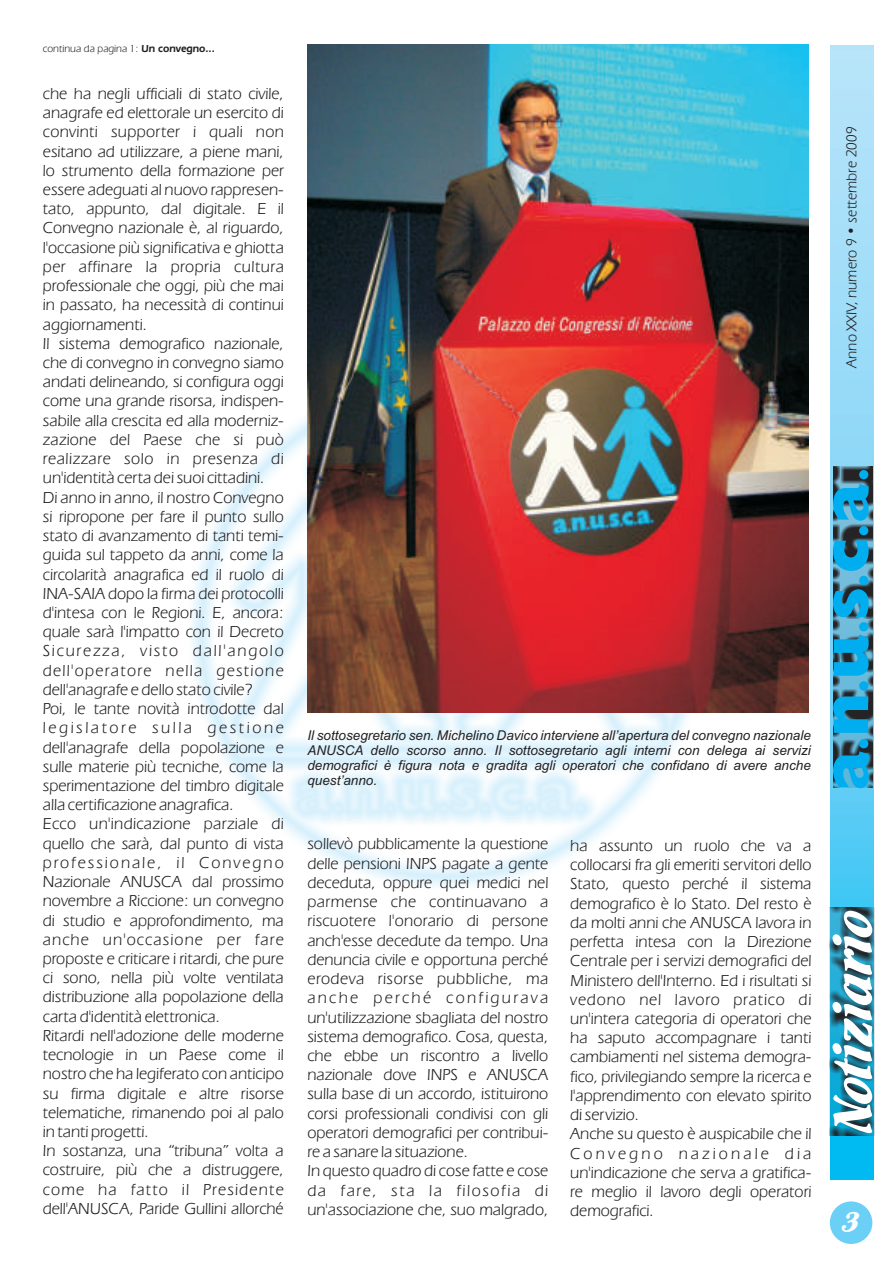
<style>
.page{position:relative;width:893px;height:1263px;background:#fff}
.page>*{position:absolute;margin:0;border:0;box-sizing:border-box;transform-origin:0 0}
.t1{font:57.6px "Flamenco D";color:#fff}
.t2{font:30px "Flamenco D";color:#fff}
.t3{font:16.5px/19.2px "Eras IT Cby BT";color:#231f20}
.t4{font:15px "Eras IT Cby BT";color:#231f20}
.t5{font:italic 13.5px/15.1px "Arial";color:#231f20;text-align:justify}
.t6{font:10.5px "Eras IT Cby BT";color:#231f20}
.s1{font-weight:700}
</style>
<div class="page">
<img style="left:191px;top:419px;width:514px;height:468px">
<svg style="left:830px;top:45px;width:43px;height:1135px;background:#84d3f2"></svg>
<div style="left:833px;top:466px;width:39px;height:322px;background:#231f20;opacity:.98"></div>
<div style="left:859px;top:739px;width:9px;height:9px;background:#00aeef;border-radius:50%"></div>
<svg style="left:833px;top:696px;width:35px;height:37px"></svg>
<div style="left:859px;top:681px;width:9px;height:9px;background:#00aeef;border-radius:50%"></div>
<svg style="left:834px;top:634px;width:35px;height:42px"></svg>
<div style="left:859px;top:622px;width:9px;height:9px;background:#00aeef;border-radius:50%"></div>
<svg style="left:833px;top:589px;width:36px;height:28px"></svg>
<div style="left:859px;top:576px;width:9px;height:9px;background:#00aeef;border-radius:50%"></div>
<svg style="left:833px;top:540px;width:36px;height:31px"></svg>
<div style="left:859px;top:526px;width:9px;height:9px;background:#00aeef;border-radius:50%"></div>
<div style="left:859px;top:470px;width:9px;height:9px;background:#00aeef;border-radius:50%"></div>
<svg style="left:833px;top:751px;width:36px;height:37px"></svg>
<svg style="left:833px;top:484px;width:36px;height:37px"></svg>
<div style="left:830px;top:1201px;width:42px;height:43px;background:#6bcff6;border-radius:50%"></div>
<div style="left:829px;top:908px;width:46px;height:228px;background:#231f20;opacity:.98"></div>
<img style="left:307px;top:45px;width:501px;height:667px">
<p class="t6" style="left:43px;top:44px;width:173px">continua da pagina 1: <span class="s1">Un convegno...</span></p>
<p class="t3" style="left:43px;top:85px;width:243px">che ha negli ufficiali di stato civile, anagrafe ed elettorale un esercito di convinti supporter i quali non esitano ad utilizzare, a piene mani, lo strumento della formazione per essere adeguati al nuovo rappresen&shy;tato, appunto, dal digitale. E il Convegno nazionale è, al riguardo, l'occasione più significativa e ghiotta per affinare la propria cultura professionale che oggi, più che mai in passato, ha necessità di continui aggiornamenti.<br>Il sistema demografico nazionale, che di convegno in convegno siamo andati delineando, si configura oggi come una grande risorsa, indispen&shy;sabile alla crescita ed alla moderniz&shy;zazione del Paese che si può realizzare solo in presenza di un'identità certa dei suoi cittadini.<br>Di anno in anno, il nostro Convegno si ripropone per fare il punto sullo stato di avanzamento di tanti temi&shy;guida sul tappeto da anni, come la circolarità anagrafica ed il ruolo di INA-SAIA dopo la firma dei protocolli d'intesa con le Regioni. E, ancora: quale sarà l'impatto con il Decreto Sicurezza, visto dall'angolo dell'operatore nella gestione dell'anagrafe e dello stato civile?<br>Poi, le tante novità introdotte dal legislatore sulla gestione dell'anagrafe della popolazione e sulle materie più tecniche, come la sperimentazione del timbro digitale alla certificazione anagrafica.<br>Ecco un'indicazione parziale di quello che sarà, dal punto di vista professionale, il Convegno Nazionale ANUSCA dal prossimo novembre a Riccione: un convegno di studio e approfondimento, ma anche un'occasione per fare proposte e criticare i ritardi, che pure ci sono, nella più volte ventilata distribuzione alla popolazione della carta d'identità elettronica.<br>Ritardi nell'adozione delle moderne tecnologie in un Paese come il nostro che ha legiferato con anticipo su firma digitale e altre risorse telematiche, rimanendo poi al palo in tanti progetti.<br>In sostanza, una “tribuna” volta a costruire, più che a distruggere, come ha fatto il Presidente dell'ANUSCA, Paride Gullini allorché</p>
<p class="t4" style="left:845px;top:368px;width:242px;rotate:-90deg">Anno XXIV, numero 9 • settembre 2009</p>
<p class="t5" style="left:307px;top:729px;width:505px">Il sottosegretario sen. Michelino Davico interviene all’apertura del convegno nazionale ANUSCA dello scorso anno. Il sottosegretario agli interni con delega ai servizi demografici è figura nota e gradita agli operatori che confidano di avere anche quest’anno.</p>
<p class="t3" style="left:307px;top:835px;width:242px">sollevò pubblicamente la questione delle pensioni INPS pagate a gente deceduta, oppure quei medici nel parmense che continuavano a riscuotere l'onorario di persone anch'esse decedute da tempo. Una denuncia civile e opportuna perché erodeva risorse pubbliche, ma anche perché configurava un'utilizzazione sbagliata del nostro sistema demografico. Cosa, questa, che ebbe un riscontro a livello nazionale dove INPS e ANUSCA sulla base di un accordo, istituirono corsi professionali condivisi con gli operatori demografici per contribui&shy;re a sanare la situazione.<br>In questo quadro di cose fatte e cose da fare, sta la filosofia di un'associazione che, suo malgrado,</p>
<p class="t3" style="left:570px;top:837px;width:243px">ha assunto un ruolo che va a collocarsi fra gli emeriti servitori dello<br>Stato, questo perché il sistema demografico è lo Stato. Del resto è da molti anni che ANUSCA lavora in perfetta intesa con la Direzione<br>Centrale per i servizi demografici del<br>Ministero dell'Interno. Ed i risultati si vedono nel lavoro pratico di un'intera categoria di operatori che ha saputo accompagnare i tanti cambiamenti nel sistema demogra&shy;fico, privilegiando sempre la ricerca e l'apprendimento con elevato spirito di servizio.<br>Anche su questo è auspicabile che il<br>Convegno nazionale dia un'indicazione che serva a gratifica&shy;re meglio il lavoro degli operatori demografici.</p>
<h1 class="t1" style="left:825px;top:1131px;width:225px;rotate:-90deg">Notiziario</h1>
<h2 class="t2" style="left:843px;top:1207px;width:19px">3</h2>
</div>
